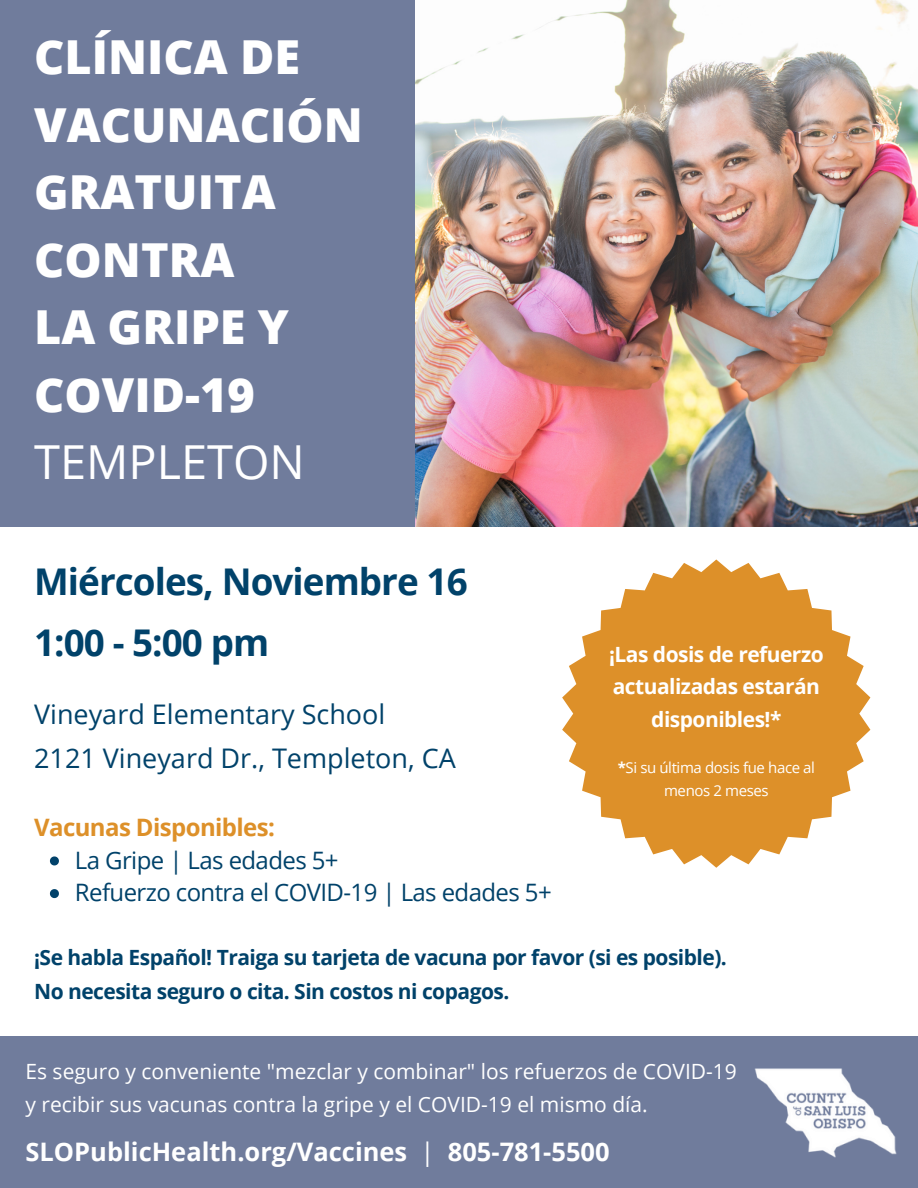
<style>
.page{position:relative;width:918px;height:1188px;background:#fff}
.page>*{position:absolute;margin:0;border:0;box-sizing:border-box;transform-origin:0 0}
.t1{font:800 46.8px/67.5px "Open Sans";color:#fff}
.t2{font:46.8px "Open Sans";color:#fff}
.t3{font:700 36.75px/60.8px "Open Sans";letter-spacing:-.025em;color:#01426a}
.t4{font:27px/43.8px "Open Sans";color:#01426a}
.t5{font:700 25.5px "Open Sans";color:#fff}
.t6{font:24px/32.7px "Open Sans";letter-spacing:-.025em;color:#01426a}
.t7{font:700 24px "Open Sans";letter-spacing:-.025em;color:#dd9029}
.t8{font:21px/33.8px "Open Sans";color:#fff}
.t9{font:700 21px/33.8px "Open Sans";letter-spacing:-.025em;color:#01426a}
.t10{font:700 21px/32.7px "Open Sans";letter-spacing:-.025em;color:#fff;text-align:center}
.t11{font:15px/23.7px "Open Sans";letter-spacing:-.025em;color:#fff;text-align:center}
.s1{font-weight:700}
.s2{font-weight:400}
</style>
<div class="page">
<div style="left:0;top:0;width:467px;height:526px;background:#707c9c"></div>
<div style="left:0;top:1036px;width:918px;height:152px;background:#707c9c"></div>
<img style="left:754px;top:1068px;width:143px;height:90px">
<svg style="left:562px;top:560px;width:308px;height:308px;fill:#dd9029"></svg>
<img style="left:416px;top:0;width:502px;height:526px">
<svg style="left:50px;top:856px;width:9px;height:9px"></svg>
<svg style="left:50px;top:889px;width:9px;height:9px"></svg>
<h1 class="t1" style="left:34px;top:22px;width:330px">CLÍNICA DE<br>VACUNACIÓN<br>GRATUITA<br>CONTRA<br>LA GRIPE Y<br>COVID-19</h1>
<h1 class="t2" style="left:34px;top:429px;width:272px">TEMPLETON</h1>
<h2 class="t3" style="left:34px;top:550px;width:435px">Miércoles, Noviembre 16<br>1:00 - 5:00 pm</h2>
<p class="t4" style="left:34px;top:692px;width:423px">Vineyard Elementary School<br>2121 Vineyard Dr., Templeton, CA</p>
<p class="t7" style="left:34px;top:811px;width:242px">Vacunas Disponibles:</p>
<p class="t6" style="left:75px;top:843px;width:478px">La Gripe | Las edades 5+<br>Refuerzo contra el COVID-19 | Las edades 5+</p>
<p class="t10" style="left:609px;top:637px;width:216px">¡Las dosis de refuerzo actualizadas estarán disponibles!*</p>
<p class="t11" style="left:618px;top:755px;width:199px"><span class="s1">*</span>Si su última dosis fue hace al menos 2 meses</p>
<p class="t9" style="left:34px;top:940px;width:694px">¡Se habla Español! Traiga su tarjeta de vacuna por favor (si es posible).<br>No necesita seguro o cita. Sin costos ni copagos.</p>
<p class="t8" style="left:26px;top:1054px;width:713px">Es seguro y conveniente "mezclar y combinar" los refuerzos de COVID-19 y recibir sus vacunas contra la gripe y el COVID-19 el mismo día.</p>
<p class="t5" style="left:26px;top:1134px;width:586px">SLOPublicHealth.org/Vaccines <span class="s2">|</span> 805-781-5500</p>
</div>
